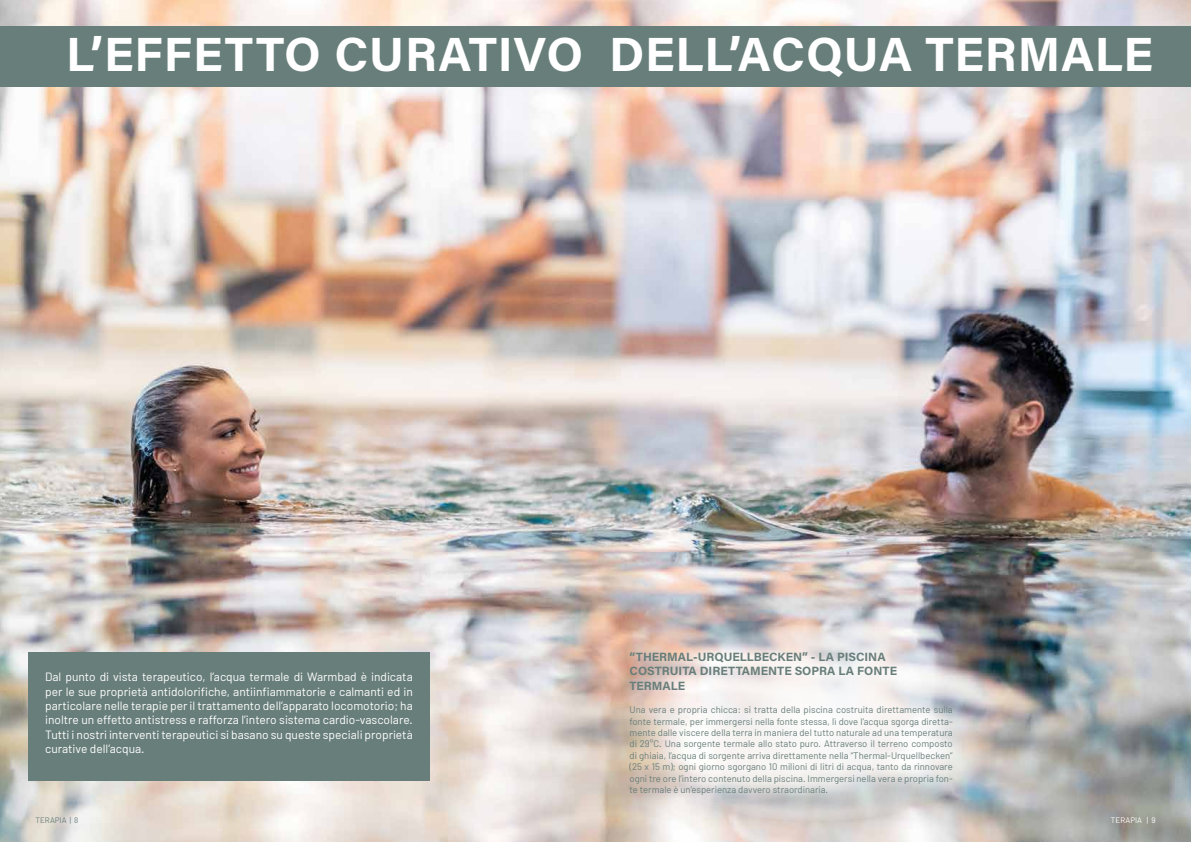
<style>
.page{position:relative;width:1191px;height:842px;background:#fff}
.page>*{position:absolute;margin:0;border:0;box-sizing:border-box;transform-origin:0 0}
.t1{font:700 48px "Acumin Pro";letter-spacing:.02em;color:#fff}
.t2{font:12px/14.4px "Barlow";color:#fff;text-align:justify}
.t3{font:700 12px/14.4px "Acumin Pro";color:#687e7a}
.t4{font:9.5px/11.4px "Barlow";color:#687e7a;text-align:justify}
.t5{font:8px "Barlow";color:#687e7a}
.t6{font:8px "Barlow";color:#fff}
</style>
<div class="page">
<img style="left:0;top:0;width:1191px;height:842px">
<svg style="left:619px;top:624px;width:390px;height:197px"></svg>
<div style="left:28px;top:652px;width:401px;height:128px;background:#687e7a"></div>
<div style="left:0;top:26px;width:1191px;height:60px;background:#687e7a"></div>
<h1 class="t1" style="left:66px;top:21px;width:1088px">L’EFFETTO CURATIVO DELL’ACQUA TERMALE</h1>
<p class="t2" style="left:45px;top:669px;width:369px">Dal punto di vista terapeutico, l’acqua termale di Warmbad è indicata per le sue proprietà antidolorifiche, antiinfiammatorie e calmanti ed in particolare nelle terapie per il trattamento dell’apparato locomotorio; ha inoltre un effetto antistress e rafforza l’intero sistema cardio-vascolare.<br>Tutti i nostri interventi terapeutici si basano su queste speciali proprietà curative dell’acqua.</p>
<p class="t3" style="left:629px;top:649px;width:269px">“THERMAL-URQUELLBECKEN” - LA PISCINA<br>COSTRUITA DIRETTAMENTE SOPRA LA FONTE<br>TERMALE</p>
<p class="t4" style="left:629px;top:704px;width:325px">Una vera e propria chicca: si tratta della piscina costruita direttamente sulla fonte termale, per immergersi nella fonte stessa, lì dove l’acqua sgorga diretta&shy;mente dalle viscere della terra in maniera del tutto naturale ad una temperatura di 29°C. Una sorgente termale allo stato puro. Attraverso il terreno composto di ghiaia, l’acqua di sorgente arriva direttamente nella “Thermal-Urquellbecken” (25 x 15 m); ogni giorno sgorgano 10 milioni di litri di acqua, tanto da rinnovare ogni tre ore l’intero contenuto della piscina. Immergersi nella vera e propria fon&shy;te termale è un’esperienza davvero straordinaria.</p>
<p class="t5" style="left:35px;top:815px;width:44px">TERAPIA | 8</p>
<p class="t6" style="left:1111px;top:815px;width:46px">TERAPIA | 9</p>
</div>
